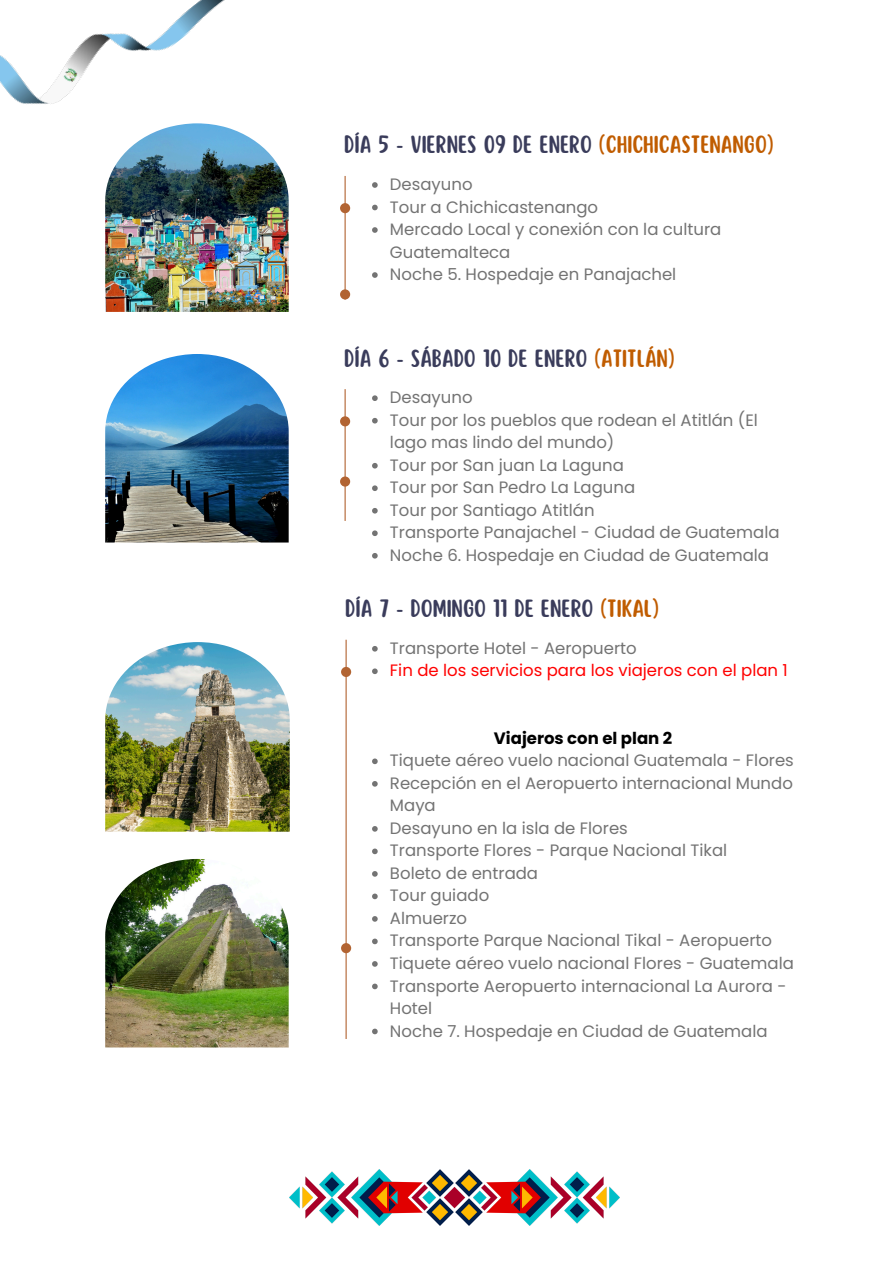
<style>
.page{position:relative;width:894px;height:1264px;background:#fff}
.page>*{position:absolute;margin:0;border:0;box-sizing:border-box;transform-origin:0 0}
.t1{font:21.75px "Scripter";color:#3a3c5b}
.t2{font:16.5px/22.5px "Poppins";color:#737373}
.t3{font:16.5px "Poppins";color:#f00}
.t4{font:700 16.5px "Poppins";color:#000}
.s1{color:#c05c00}
</style>
<div class="page">
<img style="left:105px;top:129px;width:183px;height:183px">
<hr style="left:344px;top:176px;width:1px;height:123px;background:#b26432">
<div style="left:340px;top:203px;width:10px;height:10px;background:#b26432;border-radius:50%"></div>
<img style="left:105px;top:354px;width:183px;height:188px">
<hr style="left:344px;top:389px;width:1px;height:132px;background:#b26432">
<div style="left:340px;top:416px;width:10px;height:10px;background:#b26432;border-radius:50%"></div>
<div style="left:340px;top:476px;width:10px;height:10px;background:#b26432;border-radius:50%"></div>
<img style="left:105px;top:642px;width:185px;height:189px">
<hr style="left:345px;top:639px;width:1px;height:399px;background:#b26432">
<div style="left:341px;top:667px;width:10px;height:10px;background:#b26432;border-radius:50%"></div>
<div style="left:341px;top:943px;width:10px;height:10px;background:#b26432;border-radius:50%"></div>
<div style="left:340px;top:289px;width:10px;height:10px;background:#b26432;border-radius:50%"></div>
<img style="left:105px;top:859px;width:183px;height:188px">
<svg style="left:372px;top:182px;width:5px;height:6px"></svg>
<svg style="left:372px;top:205px;width:5px;height:5px"></svg>
<svg style="left:372px;top:227px;width:5px;height:6px"></svg>
<svg style="left:372px;top:272px;width:5px;height:6px"></svg>
<img style="left:290px;top:1169px;width:329px;height:56px">
<img style="left:0;top:0;width:231px;height:144px">
<svg style="left:372px;top:395px;width:5px;height:6px"></svg>
<svg style="left:372px;top:418px;width:5px;height:5px"></svg>
<svg style="left:372px;top:463px;width:5px;height:5px"></svg>
<svg style="left:372px;top:485px;width:5px;height:6px"></svg>
<svg style="left:372px;top:508px;width:5px;height:5px"></svg>
<svg style="left:372px;top:530px;width:5px;height:6px"></svg>
<svg style="left:372px;top:553px;width:5px;height:5px"></svg>
<svg style="left:372px;top:646px;width:5px;height:5px"></svg>
<svg style="left:372px;top:668px;width:5px;height:6px"></svg>
<svg style="left:372px;top:758px;width:5px;height:6px"></svg>
<svg style="left:372px;top:781px;width:5px;height:5px"></svg>
<svg style="left:372px;top:826px;width:5px;height:5px"></svg>
<svg style="left:372px;top:848px;width:5px;height:6px"></svg>
<svg style="left:372px;top:871px;width:5px;height:5px"></svg>
<svg style="left:372px;top:893px;width:5px;height:6px"></svg>
<svg style="left:372px;top:916px;width:5px;height:5px"></svg>
<svg style="left:372px;top:938px;width:5px;height:6px"></svg>
<svg style="left:372px;top:961px;width:5px;height:5px"></svg>
<svg style="left:372px;top:983px;width:5px;height:6px"></svg>
<svg style="left:372px;top:1028px;width:5px;height:6px"></svg>
<p class="t1" style="left:344px;top:134px;width:431px">DÍA 5 - VIERNES 09 DE ENERO <span class="s1">(CHICHICASTENANGO)</span></p>
<p class="t2" style="left:390px;top:173px;width:84px">Desayuno</p>
<p class="t2" style="left:390px;top:195px;width:210px">Tour a Chichicastenango</p>
<p class="t2" style="left:390px;top:218px;width:333px">Mercado Local y conexión con la cultura<br>Guatemalteca</p>
<p class="t2" style="left:390px;top:263px;width:288px">Noche 5. Hospedaje en Panajachel</p>
<p class="t1" style="left:344px;top:347px;width:332px">DÍA 6 - SÁBADO 10 DE ENERO <span class="s1">(ATITLÁN)</span></p>
<p class="t2" style="left:390px;top:386px;width:84px">Desayuno</p>
<h1 class="t2" style="left:390px;top:409px;width:369px">Tour por los pueblos que rodean el Atitlán (El lago mas lindo del mundo)</h1>
<p class="t2" style="left:390px;top:454px;width:235px">Tour por San juan La Laguna</p>
<p class="t2" style="left:390px;top:476px;width:246px">Tour por San Pedro La Laguna</p>
<p class="t2" style="left:390px;top:499px;width:206px">Tour por Santiago Atitlán</p>
<p class="t2" style="left:390px;top:521px;width:391px">Transporte Panajachel - Ciudad de Guatemala</p>
<p class="t2" style="left:390px;top:544px;width:380px">Noche 6. Hospedaje en Ciudad de Guatemala</p>
<p class="t1" style="left:345px;top:597px;width:315px">DÍA 7 - DOMINGO 11 DE ENERO <span class="s1">(TIKAL)</span></p>
<p class="t2" style="left:390px;top:636px;width:248px">Transporte Hotel - Aeropuerto</p>
<p class="t3" style="left:390px;top:659px;width:399px">Fin de los servicios para los viajeros con el plan 1</p>
<h1 class="t4" style="left:493px;top:726px;width:180px">Viajeros con el plan 2</h1>
<p class="t2" style="left:390px;top:749px;width:405px">Tiquete aéreo vuelo nacional Guatemala - Flores</p>
<p class="t2" style="left:390px;top:771px;width:404px">Recepción en el Aeropuerto internacional Mundo<br>Maya</p>
<p class="t2" style="left:390px;top:816px;width:239px">Desayuno en la isla de Flores</p>
<h2 class="t2" style="left:390px;top:839px;width:338px">Transporte Flores - Parque Nacional Tikal</h2>
<p class="t2" style="left:390px;top:861px;width:150px">Boleto de entrada</p>
<p class="t2" style="left:390px;top:884px;width:101px">Tour guiado</p>
<p class="t2" style="left:390px;top:906px;width:79px">Almuerzo</p>
<p class="t2" style="left:390px;top:929px;width:383px">Transporte Parque Nacional Tikal - Aeropuerto</p>
<p class="t2" style="left:390px;top:951px;width:405px">Tiquete aéreo vuelo nacional Flores - Guatemala</p>
<p class="t2" style="left:390px;top:974px;width:398px">Transporte Aeropuerto internacional La Aurora -<br>Hotel</p>
<p class="t2" style="left:390px;top:1019px;width:379px">Noche 7. Hospedaje en Ciudad de Guatemala</p>
</div>
